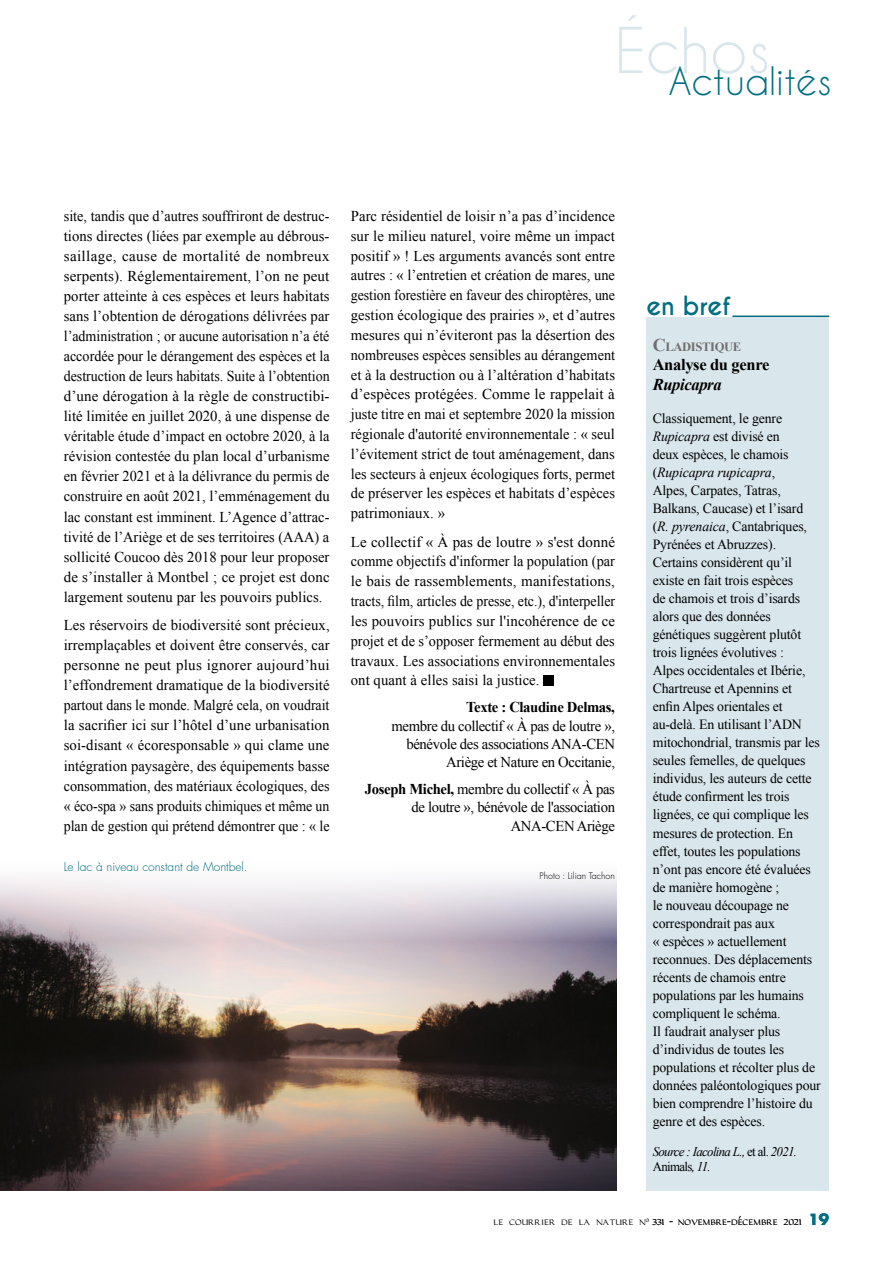
<style>
.page{position:relative;width:893px;height:1263px;background:#fff}
.page>*{position:absolute;margin:0;border:0;box-sizing:border-box;transform-origin:0 0}
.t1{font:58.95px "Caviar Dreams";color:#d9e6eb}
.t2{font:36.9px "Caviar Dreams";color:#006e82}
.t3{font:700 24.75px "Caviar Dreams";letter-spacing:-.015em;color:#006e82}
.t4{font:700 16.5px "Times New Roman";letter-spacing:-.02em;color:#000}
.t5{font:italic 700 16.5px "Times New Roman";letter-spacing:-.02em;color:#000}
.t6{font:15px/19.8px "Times New Roman";color:#000;text-align:justify}
.t7{font:15px/20.1px "Times New Roman";color:#000;text-align:justify;scale:.95 1}
.t8{font:15px/18.3px "Times New Roman";letter-spacing:-.025em;color:#000;text-align:right}
.t9{font:700 15px "Times New Roman";letter-spacing:-.025em;color:#000}
.t10{font:13.95px/18px "Times New Roman";letter-spacing:-.01em;color:#000}
.t11{font:italic 13.2px/15px "Times New Roman";letter-spacing:-.05em;color:#000}
.t12{font:700 12.6px "Times New Roman";letter-spacing:-.03em;color:#6e6e6e}
.t13{font:12px "Carolus Roman Font";color:#000}
.t14{font:300 12px "Futura LT Pro";color:#006e82}
.t15{font:300 9px "Futura LT Pro";color:#000}
.s1{font-weight:700}
.s2{font-size:18px}
.s3{font-style:italic}
.s4{font-style:normal}
.s5{font-size:9px}
.s6{font-family:"Futura LT Pro";font-weight:700;font-size:15px;color:#006e82}
</style>
<div class="page">
<img style="left:0;top:876px;width:617px;height:314px">
<div style="left:543px;top:675px;width:11px;height:10px;background:#000"></div>
<div style="left:646px;top:317px;width:183px;height:874px;background:#d9e6eb"></div>
<hr style="left:732px;top:315px;width:97px;height:2px;background:#006e82">
<h1 class="t1" style="left:615px;top:15px;width:157px">Échos</h1>
<h2 class="t2" style="left:668px;top:59px;width:165px">Actualités</h2>
<p class="t7" style="left:64px;top:206px;width:281px">site, tandis que d’autres souffriront de destruc&shy;tions directes (liées par exemple au débrous&shy;saillage, cause de mortalité de nombreux serpents). Réglementairement, l’on ne peut porter atteinte à ces espèces et leurs habitats sans l’obtention de dérogations délivrées par l’administration ; or aucune autorisation n’a été accordée pour le dérangement des espèces et la destruction de leurs habitats. Suite à l’obtention d’une dérogation à la règle de constructibi&shy;lité limitée en juillet 2020, à une dispense de véritable étude d’impact en octobre 2020, à la révision contestée du plan local d’urbanisme en février 2021 et à la délivrance du permis de construire en août 2021, l’emménagement du lac constant est imminent. L’Agence d’attrac&shy;tivité de l’Ariège et de ses territoires (AAA) a sollicité Coucoo dès 2018 pour leur proposer de s’installer à Montbel ; ce projet est donc largement soutenu par les pouvoirs publics.</p>
<p class="t6" style="left:64px;top:615px;width:267px">Les réservoirs de biodiversité sont précieux, irremplaçables et doivent être conservés, car personne ne peut plus ignorer aujourd’hui l’effondrement dramatique de la biodiversité partout dans le monde. Malgré cela, on voudrait la sacrifier ici sur l’hôtel d’une urbanisation soi-disant « écoresponsable » qui clame une intégration paysagère, des équipements basse consommation, des matériaux écologiques, des « éco-spa » sans produits chimiques et même un plan de gestion qui prétend démontrer que : « le</p>
<p class="t14" style="left:64px;top:859px;width:185px">Le lac à niveau constant de Montbel.</p>
<p class="t6" style="left:351px;top:206px;width:266px">Parc résidentiel de loisir n’a pas d’incidence sur le milieu naturel, voire même un impact positif » ! Les arguments avancés sont entre autres : « l’entretien et création de mares, une gestion forestière en faveur des chiroptères, une gestion écologique des prairies », et d’autres mesures qui n’éviteront pas la désertion des nombreuses espèces sensibles au dérangement et à la destruction ou à l’altération d’habitats d’espèces protégées. Comme le rappelait à juste titre en mai et septembre 2020 la mission régionale d'autorité environnementale : « seul l’évitement strict de tout aménagement, dans les secteurs à enjeux écologiques forts, permet de préserver les espèces et habitats d’espèces patrimoniaux. »</p>
<p class="t6" style="left:351px;top:531px;width:266px">Le collectif « À pas de loutre » s'est donné comme objectifs d'informer la population (par le bais de rassemblements, manifestations, tracts, film, articles de presse, etc.), d'interpeller les pouvoirs publics sur l'incohérence de ce projet et de s’opposer fermement au début des travaux. Les associations environnementales ont quant à elles saisi la justice.</p>
<p class="t9" style="left:466px;top:697px;width:150px">Texte : Claudine Delmas,</p>
<p class="t8" style="left:392px;top:716px;width:225px">membre du collectif « À pas de loutre », bénévole des associations ANA-CEN<br>Ariège et Nature en Occitanie,</p>
<p class="t8" style="left:365px;top:780px;width:252px"><span class="s1">Joseph Michel,</span> membre du collectif « À pas de loutre », bénévole de l'association<br>ANA-CEN Ariège</p>
<p class="t15" style="left:540px;top:870px;width:77px">Photo : Lilian Tachon</p>
<h3 class="t3" style="left:646px;top:291px;width:85px">en bref</h3>
<p class="t12" style="left:653px;top:338px;width:90px"><span class="s2">C</span>LADISTIQUE</p>
<p class="t4" style="left:653px;top:353px;width:118px">Analyse du genre</p>
<p class="t5" style="left:653px;top:373px;width:70px">Rupicapra</p>
<p class="t10" style="left:653px;top:409px;width:170px">Classiquement, le genre<br><span class="s3">Rupicapra</span> est divisé en<br>deux espèces, le chamois (<span class="s3">Rupicapra rupicapra</span>,<br>Alpes, Carpates, Tatras,<br>Balkans, Caucase) et l’isard (<span class="s3">R. pyrenaica</span>, Cantabriques,<br>Pyrénées et Abruzzes).<br>Certains considèrent qu’il existe en fait trois espèces<br>de chamois et trois d’isards alors que des données génétiques suggèrent plutôt trois lignées évolutives :<br>Alpes occidentales et Ibérie,<br>Chartreuse et Apennins et enfin Alpes orientales et au-delà. En utilisant l’ADN mitochondrial, transmis par les seules femelles, de quelques individus, les auteurs de cette étude confirment les trois lignées, ce qui complique les mesures de protection. En effet, toutes les populations n’ont pas encore été évaluées de manière homogène ;<br>le nouveau découpage ne correspondrait pas aux<br>« espèces » actuellement reconnues. Des déplacements récents de chamois entre populations par les humains compliquent le schéma.<br>Il faudrait analyser plus d’individus de toutes les populations et récolter plus de données paléontologiques pour bien comprendre l’histoire du genre et des espèces.</p>
<p class="t11" style="left:653px;top:1143px;width:146px">Source : Iacolina L., <span class="s4">et al.</span> 2021.<br><span class="s4">Animals</span>, 11.</p>
<p class="t13" style="left:493px;top:1216px;width:337px">le courrier de la nature n<sup>0</sup> <span class="s5">331</span> - novembre-decembre <span class="s5">2021</span> <span class="s6">19</span></p>
</div>
